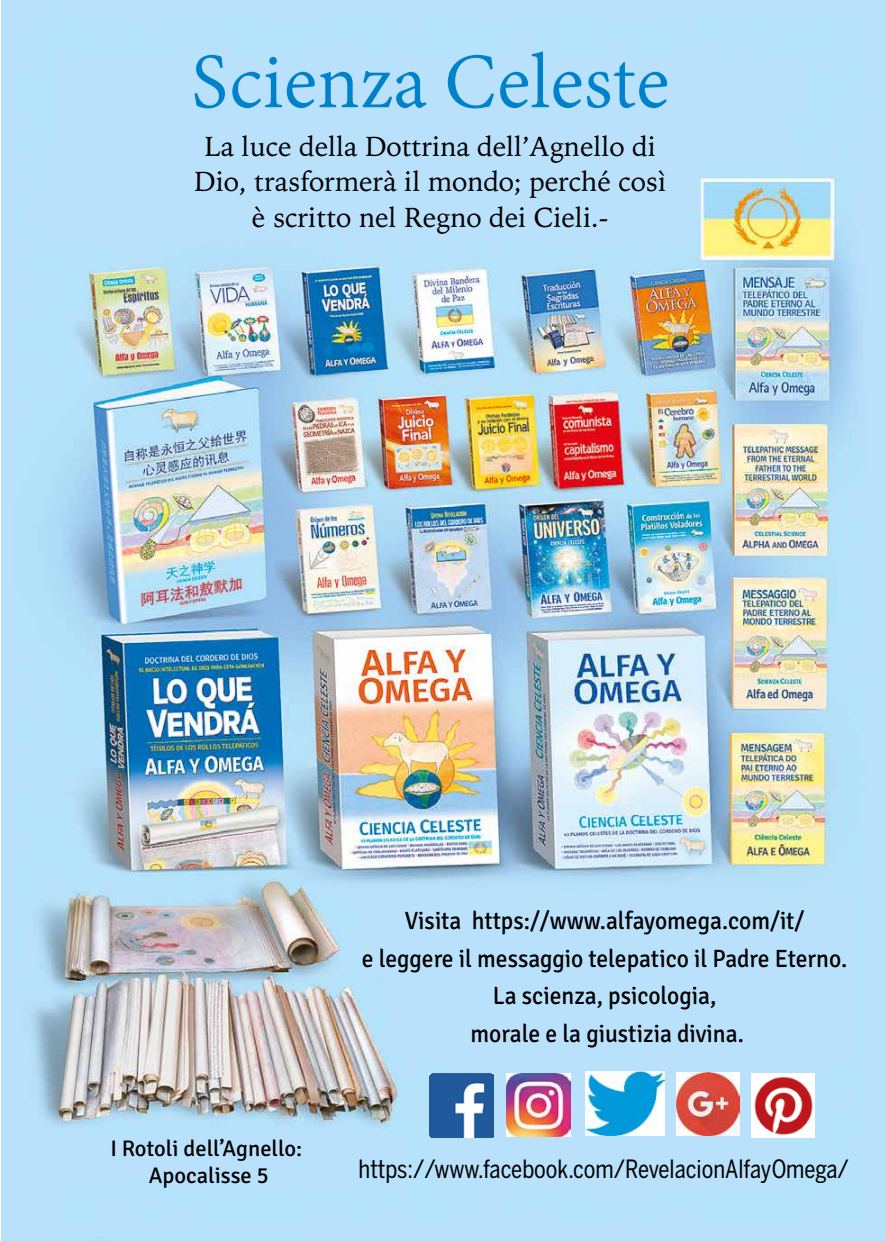
<style>
.page{position:relative;width:886px;height:1241px;background:#fff}
.page>*{position:absolute;margin:0;border:0;box-sizing:border-box;transform-origin:0 0}
.t1{font:85px "Adobe Devanagari";color:#0082ca}
.t2{font:27.5px/35px "Iowan Old Style BT";color:#000;text-align:center}
.t3{font:25px/37.5px "Signika";color:#000;text-align:center;scale:.94 1}
.t4{font:25px "Benton Sans Cond FB";color:#000;scale:.94 1}
.t5{font:22.5px/27.5px "Signika";color:#000;text-align:center}
</style>
<div class="page">
<img style="left:1px;top:0;width:885px;height:1240px">
<img style="left:507px;top:1072px;width:63px;height:64px">
<img style="left:430px;top:1073px;width:64px;height:64px">
<img style="left:585px;top:1071px;width:79px;height:64px">
<img style="left:676px;top:1072px;width:63px;height:63px">
<img style="left:751px;top:1073px;width:64px;height:64px">
<h1 class="t1" style="left:191px;top:34px;width:480px">Scienza Celeste</h1>
<p class="t2" style="left:194px;top:129px;width:473px">La luce della Dottrina dell’Agnello di<br>Dio, trasformerà il mondo; perché così è scritto nel Regno dei Cieli.-</p>
<p class="t5" style="left:110px;top:1134px;width:193px">I Rotoli dell’Agnello:<br>Apocalisse 5</p>
<p class="t3" style="left:362px;top:902px;width:518px">Visita https://www.alfayomega.com/it/<br>e leggere il messaggio telepatico il Padre Eterno.<br>La scienza, psicologia,<br>morale e la giustizia divina.</p>
<p class="t4" style="left:359px;top:1153px;width:523px">https://www.facebook.com/RevelacionAlfayOmega/</p>
</div>
